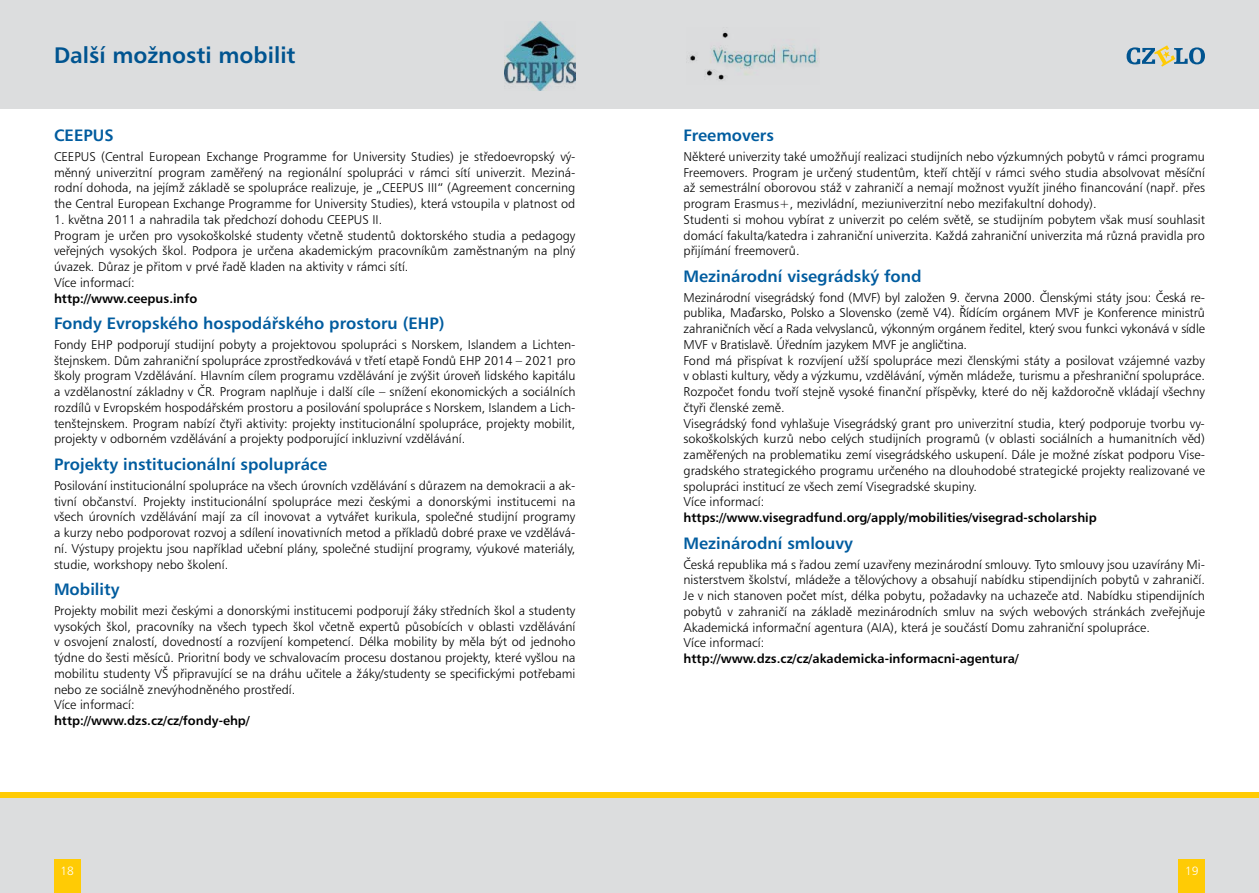
<style>
.page{position:relative;width:1259px;height:893px;background:#fff}
.page>*{position:absolute;margin:0;border:0;box-sizing:border-box;transform-origin:0 0}
.t1{font:22.5px "Humanist 777 AT Bold B";color:#005490}
.t2{font:16.5px "Humanist 777 AT Bold B";color:#005c9f}
.t3{font:12.75px/15.8px "Humanist 777 AT Light B";color:#000}
.t4{font:12.75px "Humanist 777 AT Bold B";color:#000}
.t5{font:12px "Humanist 777 AT Light B";color:#fff}
</style>
<div class="page">
<svg style="left:0;top:793px;width:1259px;height:6px;background:#f9ce29"></svg>
<div style="left:0;top:799px;width:1259px;height:94px;background:#dcddde"></div>
<div style="left:54px;top:859px;width:26px;height:34px;background:#ffcb05"></div>
<div style="left:1178px;top:859px;width:27px;height:34px;background:#ffcb05"></div>
<div style="left:0;top:0;width:1259px;height:109px;background:#dcddde"></div>
<img style="left:504px;top:22px;width:71px;height:68px">
<img style="left:690px;top:32px;width:129px;height:48px">
<svg style="left:1126px;top:45px;width:79px;height:22px"></svg>
<h1 class="t1" style="left:54px;top:41px;width:243px">Další možnosti mobilit</h1>
<p class="t2" style="left:54px;top:125px;width:61px">CEEPUS</p>
<p class="t3" style="left:54px;top:148px;width:523px;text-align:justify">CEEPUS (Central European Exchange Programme for University Studies) je středoevropský vý&shy;měnný univerzitní program zaměřený na regionální spolupráci v rámci sítí univerzit. Meziná&shy;rodní dohoda, na jejímž základě se spolupráce realizuje, je „CEEPUS III“ (Agreement concerning the Central European Exchange Programme for University Studies), která vstoupila v platnost od</p>
<p class="t3" style="left:54px;top:211px;width:523px">1. května 2011 a nahradila tak předchozí dohodu CEEPUS II.<br>Program je určen pro vysokoškolské studenty včetně studentů doktorského studia a pedagogy veřejných vysokých škol. Podpora je určena akademickým pracovníkům zaměstnaným na plný úvazek. Důraz je přitom v prvé řadě kladen na aktivity v rámci sítí.<br>Více informací:</p>
<p class="t4" style="left:54px;top:290px;width:145px">http://www.ceepus.info</p>
<p class="t2" style="left:54px;top:313px;width:392px">Fondy Evropského hospodářského prostoru (EHP)</p>
<p class="t3" style="left:54px;top:336px;width:523px;text-align:justify">Fondy EHP podporují studijní pobyty a projektovou spolupráci s Norskem, Islandem a Lichten&shy;štejnskem. Dům zahraniční spolupráce zprostředkovává v třetí etapě Fondů EHP 2014 – 2021 pro školy program Vzdělávání. Hlavním cílem programu vzdělávání je zvýšit úroveň lidského kapitálu a vzdělanostní základny v ČR. Program naplňuje i další cíle – snížení ekonomických a sociálních rozdílů v Evropském hospodářském prostoru a posilování spolupráce s Norskem, Islandem a Lich&shy;tenštejnskem. Program nabízí čtyři aktivity: projekty institucionální spolupráce, projekty mobilit, projekty v odborném vzdělávání a projekty podporující inkluzivní vzdělávání.</p>
<p class="t2" style="left:54px;top:454px;width:275px">Projekty institucionální spolupráce</p>
<p class="t3" style="left:54px;top:477px;width:523px;text-align:justify">Posilování institucionální spolupráce na všech úrovních vzdělávání s důrazem na demokracii a ak&shy;tivní občanství. Projekty institucionální spolupráce mezi českými a donorskými institucemi na všech úrovních vzdělávání mají za cíl inovovat a vytvářet kurikula, společné studijní programy a kurzy nebo podporovat rozvoj a sdílení inovativních metod a příkladů dobré praxe ve vzdělává&shy;ní. Výstupy projektu jsou například učební plány, společné studijní programy, výukové materiály, studie, workshopy nebo školení.</p>
<p class="t2" style="left:54px;top:579px;width:67px">Mobility</p>
<p class="t3" style="left:54px;top:602px;width:523px">Projekty mobilit mezi českými a donorskými institucemi podporují žáky středních škol a studenty vysokých škol, pracovníky na všech typech škol včetně expertů působících v oblasti vzdělávání v osvojení znalostí, dovedností a rozvíjení kompetencí. Délka mobility by měla být od jednoho týdne do šesti měsíců. Prioritní body ve schvalovacím procesu dostanou projekty, které vyšlou na mobilitu studenty VŠ připravující se na dráhu učitele a žáky/studenty se specifickými potřebami nebo ze sociálně znevýhodněného prostředí.<br>Více informací:</p>
<p class="t4" style="left:54px;top:713px;width:197px">http://www.dzs.cz/cz/fondy-ehp/</p>
<p class="t2" style="left:683px;top:125px;width:92px">Freemovers</p>
<p class="t3" style="left:683px;top:148px;width:523px">Některé univerzity také umožňují realizaci studijních nebo výzkumných pobytů v rámci programu Freemovers. Program je určený studentům, kteří chtějí v rámci svého studia absolvovat měsíční až semestrální oborovou stáž v zahraničí a nemají možnost využít jiného financování (např. přes program Erasmus+, mezivládní, meziuniverzitní nebo mezifakultní dohody).<br>Studenti si mohou vybírat z univerzit po celém světě, se studijním pobytem však musí souhlasit domácí fakulta/katedra i zahraniční univerzita. Každá zahraniční univerzita má různá pravidla pro přijímání freemoverů.</p>
<p class="t2" style="left:683px;top:265px;width:239px">Mezinárodní visegrádský fond</p>
<p class="t3" style="left:683px;top:289px;width:523px">Mezinárodní visegrádský fond (MVF) byl založen 9. června 2000. Členskými státy jsou: Česká re&shy;publika, Maďarsko, Polsko a Slovensko (země V4). Řídícím orgánem MVF je Konference ministrů zahraničních věcí a Rada velvyslanců, výkonným orgánem ředitel, který svou funkci vykonává v sídle MVF v Bratislavě. Úředním jazykem MVF je angličtina.<br>Fond má přispívat k rozvíjení užší spolupráce mezi členskými státy a posilovat vzájemné vazby v oblasti kultury, vědy a výzkumu, vzdělávání, výměn mládeže, turismu a přeshraniční spolupráce.<br>Rozpočet fondu tvoří stejně vysoké finanční příspěvky, které do něj každoročně vkládají všechny čtyři členské země.<br>Visegrádský fond vyhlašuje Visegrádský grant pro univerzitní studia, který podporuje tvorbu vy&shy;sokoškolských kurzů nebo celých studijních programů (v oblasti sociálních a humanitních věd) zaměřených na problematiku zemí visegrádského uskupení. Dále je možné získat podporu Vise&shy;gradského strategického programu určeného na dlouhodobé strategické projekty realizované ve spolupráci institucí ze všech zemí Visegradské skupiny.<br>Více informací:</p>
<p class="t4" style="left:683px;top:510px;width:415px">https://www.visegradfund.org/apply/mobilities/visegrad-scholarship</p>
<p class="t2" style="left:683px;top:532px;width:171px">Mezinárodní smlouvy</p>
<p class="t3" style="left:683px;top:556px;width:523px">Česká republika má s řadou zemí uzavřeny mezinárodní smlouvy. Tyto smlouvy jsou uzavírány Mi&shy;nisterstvem školství, mládeže a tělovýchovy a obsahují nabídku stipendijních pobytů v zahraničí.<br>Je v nich stanoven počet míst, délka pobytu, požadavky na uchazeče atd. Nabídku stipendijních pobytů v zahraničí na základě mezinárodních smluv na svých webových stránkách zveřejňuje Akademická informační agentura (AIA), která je součástí Domu zahraniční spolupráce.<br>Více informací:</p>
<p class="t4" style="left:683px;top:650px;width:337px">http://www.dzs.cz/cz/akademicka-informacni-agentura/</p>
<p class="t5" style="left:60px;top:863px;width:15px">18</p>
<p class="t5" style="left:1185px;top:863px;width:15px">19</p>
</div>
